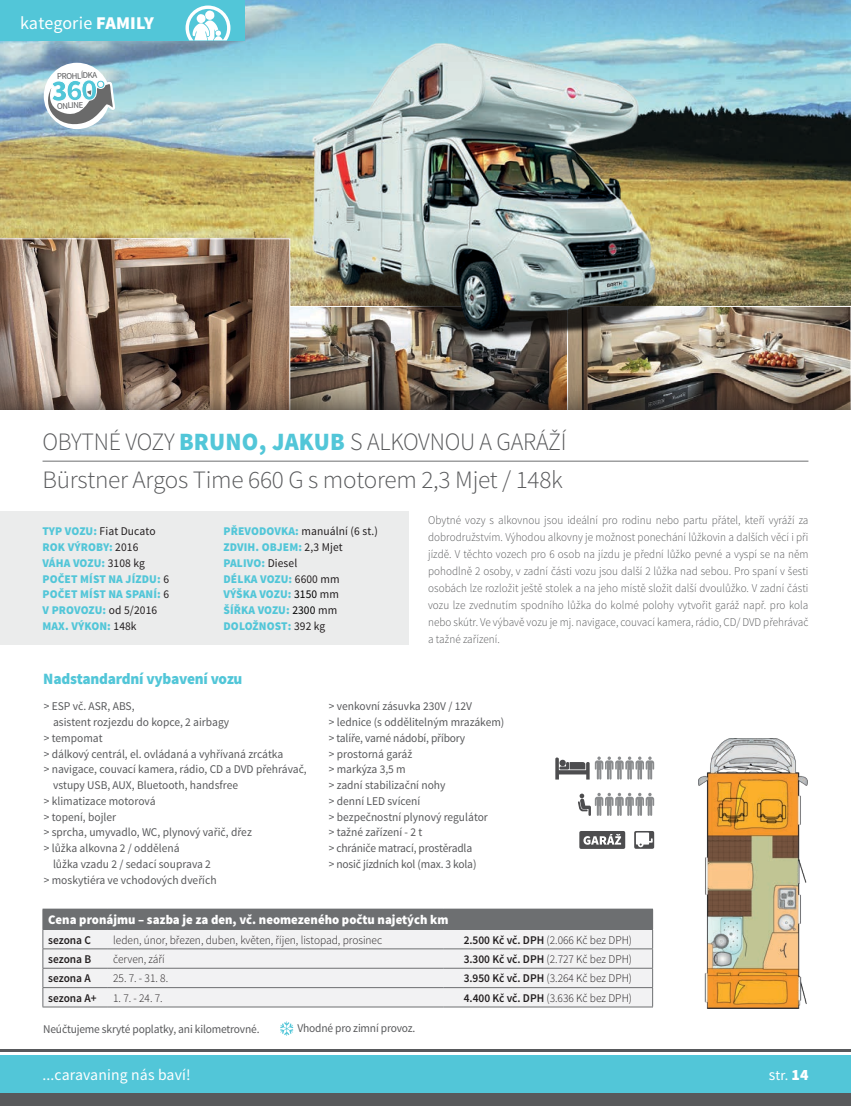
<style>
.page{position:relative;width:851px;height:1106px;background:#fff}
.page>*{position:absolute;margin:0;border:0;box-sizing:border-box;transform-origin:0 0}
.t1{font:300 24.9px/38.1px "Source Sans Pro";letter-spacing:-.01em;color:#58595b;scale:.96 1}
.t2{font:18px "Source Sans Pro";letter-spacing:.005em;color:#fff}
.t3{font:900 15.75px "Source Sans Pro";letter-spacing:-.015em;color:#52c6d8}
.t4{font:15.75px "Source Sans Pro";letter-spacing:.01em;color:#fff}
.t5{font:14.4px "Source Sans Pro";color:#fff}
.t6{font:900 13.2px "Source Sans Pro";color:#fff}
.t7{font:11.85px/15.8px "Source Sans Pro";color:#58595b}
.t8{font:300 11.85px/17.1px "Source Sans Pro";letter-spacing:.005em;color:#58595b;text-align:justify;scale:.94 1}
.t9{font:900 11.85px/15.8px "Source Sans Pro";letter-spacing:.01em;color:#52c6d8}
.t10{font:300 11.85px "Source Sans Pro";color:#231f20;scale:.96 1}
.t11{font:600 11.85px "Source Sans Pro";color:#231f20;scale:.96 1}
.t12{font:8.85px "Source Sans Pro";color:#58595b}
.s1{font-weight:900}
.s2{font-weight:900;color:#52c6d8}
.s3{font-weight:400;color:#231f20}
.s4{font-weight:400;color:#000}
.s5{font-weight:600}
.s6{font-size:15.75px}
.s7{font-weight:900;font-size:15.75px}
</style>
<div class="page">
<div style="left:0;top:1054px;width:850px;height:39px;background:#52c6d8"></div>
<div style="left:0;top:1093px;width:850px;height:13px;background:#58595b"></div>
<hr style="left:0;top:1048px;width:850px;height:3px;background:#58595b">
<img style="left:0;top:0;width:850px;height:306px">
<img style="left:569px;top:308px;width:279px;height:74px">
<img style="left:290px;top:342px;width:276px;height:40px">
<svg style="left:0;top:238px;width:290px;height:144px;background:#8c7565"></svg>
<div style="left:0;top:382px;width:850px;height:666px;background:#231f20;opacity:.79"></div>
<div style="left:0;top:410px;width:850px;height:638px;background:#fff"></div>
<hr style="left:43px;top:461px;width:765px;height:1px;background:#6d6f71">
<img style="left:698px;top:738px;width:109px;height:270px">
<svg style="left:555px;top:756px;width:99px;height:23px"></svg>
<svg style="left:578px;top:792px;width:76px;height:24px"></svg>
<div style="left:579px;top:831px;width:46px;height:18px;background:#4d4d4f;border-radius:2px"></div>
<svg style="left:583px;top:834px;width:38px;height:10px"></svg>
<svg style="left:634px;top:831px;width:20px;height:17px"></svg>
<svg style="left:635px;top:832px;width:17px;height:15px"></svg>
<div style="left:43px;top:909px;width:609px;height:20px;background:#6d6f71"></div>
<div style="left:44px;top:930px;width:608px;height:76px;background:#f2f2f3"></div>
<hr style="left:43px;top:908px;width:65px;height:1px;background:#6d6f71">
<hr style="left:108px;top:908px;width:335px;height:1px;background:#6d6f71">
<hr style="left:443px;top:908px;width:210px;height:1px;background:#6d6f71">
<hr style="left:43px;top:929px;width:65px;height:1px;background:#6d6f71">
<hr style="left:108px;top:929px;width:335px;height:1px;background:#6d6f71">
<hr style="left:443px;top:929px;width:210px;height:1px;background:#6d6f71">
<hr style="left:43px;top:948px;width:65px;height:1px;background:#6d6f71">
<hr style="left:108px;top:948px;width:335px;height:1px;background:#6d6f71">
<hr style="left:443px;top:948px;width:210px;height:1px;background:#6d6f71">
<hr style="left:43px;top:967px;width:65px;height:1px;background:#6d6f71">
<hr style="left:108px;top:967px;width:335px;height:1px;background:#6d6f71">
<hr style="left:443px;top:967px;width:210px;height:1px;background:#6d6f71">
<hr style="left:43px;top:987px;width:65px;height:1px;background:#6d6f71">
<svg style="left:43px;top:930px;width:1px;height:76px"></svg>
<hr style="left:108px;top:987px;width:335px;height:1px;background:#6d6f71">
<hr style="left:443px;top:987px;width:210px;height:1px;background:#6d6f71">
<svg style="left:652px;top:909px;width:1px;height:97px"></svg>
<hr style="left:43px;top:1006px;width:65px;height:1px;background:#6d6f71">
<hr style="left:108px;top:1006px;width:335px;height:1px;background:#6d6f71">
<hr style="left:443px;top:1006px;width:210px;height:1px;background:#6d6f71">
<svg style="left:280px;top:1021px;width:13px;height:14px"></svg>
<img style="left:259px;top:43px;width:462px;height:299px">
<div style="left:0;top:511px;width:409px;height:134px;background:#ebecec"></div>
<div style="left:0;top:0;width:244px;height:40px;background:#52c6d8"></div>
<svg style="left:42px;top:51px;width:74px;height:80px"></svg>
<svg style="left:185px;top:6px;width:45px;height:34px"></svg>
<h2 class="t2" style="left:20px;top:12px;width:135px">kategorie <span class="s1">FAMILY</span></h2>
<p class="t12" style="left:57px;top:71px;width:42px;rotate:-2deg">PROHLÍDKA</p>
<p class="t12" style="left:57px;top:100px;width:28px;rotate:-2deg">ONLINE</p>
<h1 class="t1" style="left:43px;top:422px;width:547px">OBYTNÉ VOZY <span class="s2">BRUNO, JAKUB</span> S ALKOVNOU A GARÁŽÍ<br>Bürstner Argos Time 660 G s motorem 2,3 Mjet / 148k</h1>
<p class="t8" style="left:428px;top:511px;width:406px">Obytné vozy s alkovnou jsou ideální pro rodinu nebo partu přátel, kteří vyráží za dobrodružstvím. Výhodou alkovny je možnost ponechání lůžkovin a dalších věcí i při jízdě. V těchto vozech pro 6 osob na jízdu je přední lůžko pevné a vyspí se na něm pohodlně 2 osoby, v zadní části vozu jsou další 2 lůžka nad sebou. Pro spaní v šesti osobách lze rozložit ještě stolek a na jeho místě složit další dvoulůžko. V zadní části vozu lze zvednutím spodního lůžka do kolmé polohy vytvořit garáž např. pro kola nebo skútr. Ve výbavě vozu je mj. navigace, couvací kamera, rádio, CD/ DVD přehrávač a tažné zařízení.</p>
<h3 class="t3" style="left:43px;top:668px;width:200px">Nadstandardní vybavení vozu</h3>
<p class="t9" style="left:43px;top:524px;width:128px">TYP VOZU: <span class="s3">Fiat Ducato<br></span>ROK VÝROBY: <span class="s3">2016<br></span>VÁHA VOZU: <span class="s3">3108 kg<br></span>POČET MÍST NA JÍZDU: <span class="s3">6<br></span>POČET MÍST NA SPANÍ: <span class="s3">6<br></span>V PROVOZU: <span class="s3">od 5/2016<br></span>MAX. VÝKON: <span class="s3">148k</span></p>
<p class="t9" style="left:223px;top:524px;width:156px">PŘEVODOVKA: <span class="s3">manuální (6 st.)<br></span>ZDVIH. OBJEM: <span class="s3">2,3 Mjet<br></span>PALIVO: <span class="s3">Diesel<br></span>DÉLKA VOZU: <span class="s3">6600 mm<br></span>VÝŠKA VOZU: <span class="s4">3150</span> <span class="s3">mm<br></span>ŠÍŘKA VOZU: <span class="s4">2300</span> <span class="s3">mm<br></span>DOLOŽNOST: <span class="s3">392 kg</span></p>
<p class="t7" style="left:44px;top:698px;width:92px">&gt; ESP vč. ASR, ABS,</p>
<p class="t7" style="left:53px;top:714px;width:177px">asistent rozjezdu do kopce, 2 airbagy</p>
<p class="t7" style="left:44px;top:730px;width:60px">&gt; tempomat</p>
<p class="t7" style="left:44px;top:746px;width:241px">&gt; dálkový centrál, el. ovládaná a vyhřívaná zrcátka</p>
<p class="t7" style="left:44px;top:761px;width:264px">&gt; navigace, couvací kamera, rádio, CD a DVD přehrávač,</p>
<p class="t7" style="left:53px;top:777px;width:186px">vstupy USB, AUX, Bluetooth, handsfree</p>
<p class="t7" style="left:44px;top:793px;width:113px">&gt; klimatizace motorová</p>
<p class="t7" style="left:44px;top:809px;width:74px">&gt; topení, bojler</p>
<p class="t7" style="left:44px;top:824px;width:209px">&gt; sprcha, umyvadlo, WC, plynový vařič, dřez</p>
<p class="t7" style="left:44px;top:840px;width:137px">&gt; lůžka alkovna 2 / oddělená</p>
<p class="t7" style="left:53px;top:856px;width:159px">lůžka vzadu 2 / sedací souprava 2</p>
<p class="t7" style="left:44px;top:872px;width:174px">&gt; moskytiéra ve vchodových dveřích</p>
<p class="t7" style="left:329px;top:698px;width:177px">&gt; venkovní zásuvka 230V / 12V<br>&gt; lednice (s oddělitelným mrazákem) &gt; talíře, varné nádobí, příbory<br>&gt; prostorná garáž<br>&gt; markýza 3,5 m<br>&gt; zadní stabilizační nohy<br>&gt; denní LED svícení<br>&gt; bezpečnostní plynový regulátor<br>&gt; tažné zařízení - 2 t<br>&gt; chrániče matrací, prostěradla<br>&gt; nosič jízdních kol (max. 3 kola)</p>
<p class="t6" style="left:48px;top:911px;width:402px">Cena pronájmu – sazba je za den, vč. neomezeného počtu najetých km</p>
<p class="t11" style="left:48px;top:932px;width:46px">sezona C</p>
<p class="t10" style="left:113px;top:932px;width:282px">leden, únor, březen, duben, květen, říjen, listopad, prosinec</p>
<p class="t10" style="left:463px;top:932px;width:177px"><span class="s5">2.500 Kč vč. DPH</span> (2.066 Kč bez DPH)</p>
<p class="t11" style="left:48px;top:951px;width:46px">sezona B</p>
<p class="t10" style="left:113px;top:951px;width:55px">červen, září</p>
<p class="t10" style="left:463px;top:951px;width:177px"><span class="s5">3.300 Kč vč. DPH</span> (2.727 Kč bez DPH)</p>
<p class="t11" style="left:48px;top:971px;width:46px">sezona A</p>
<p class="t10" style="left:113px;top:971px;width:59px">25. 7. - 31. 8.</p>
<p class="t10" style="left:463px;top:971px;width:177px"><span class="s5">3.950 Kč vč. DPH</span> (3.264 Kč bez DPH)</p>
<p class="t11" style="left:48px;top:990px;width:52px">sezona A+</p>
<p class="t10" style="left:113px;top:990px;width:53px">1. 7. - 24. 7.</p>
<p class="t10" style="left:463px;top:990px;width:177px"><span class="s5">4.400 Kč vč. DPH</span> (3.636 Kč bez DPH)</p>
<p class="t7" style="left:297px;top:1020px;width:119px">Vhodné pro zimní provoz.</p>
<p class="t7" style="left:43px;top:1021px;width:218px">Neúčtujeme skryté poplatky, ani kilometrovné.</p>
<h3 class="t4" style="left:43px;top:1064px;width:150px">...caravaning nás baví!</h3>
<p class="t5" style="left:768px;top:1066px;width:41px"><span class="s6">s</span>tr. <span class="s7">14</span></p>
</div>
